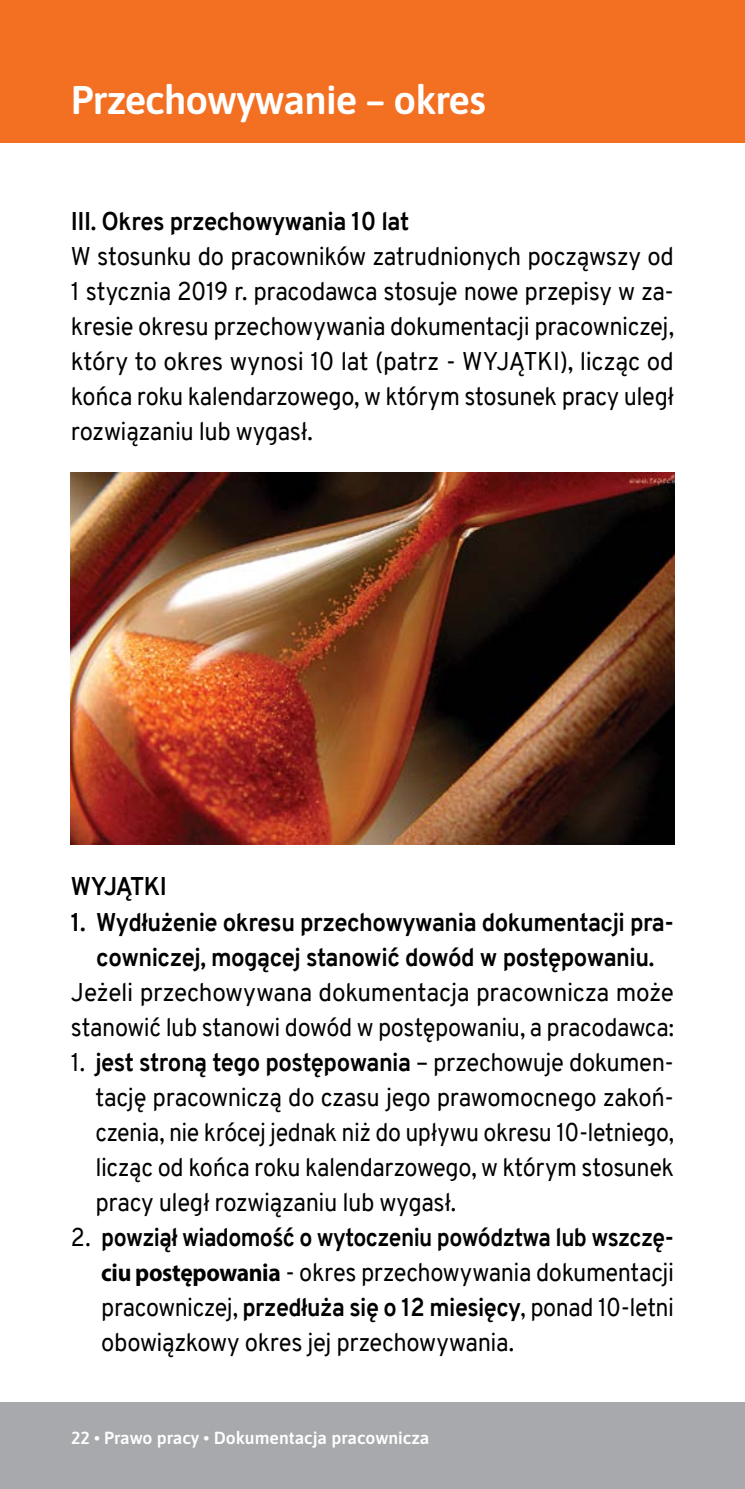
<style>
.page{position:relative;width:745px;height:1489px;background:#fff}
.page>*{position:absolute;margin:0;border:0;box-sizing:border-box;transform-origin:0 0}
.t1{font:600 40px "Asap";letter-spacing:-.02em;color:#fff}
.t2{font:25px/35px "Overpass";letter-spacing:-.015em;color:#000;text-align:justify;scale:.96 1}
.t3{font:25px/35px "Overpass";letter-spacing:-.015em;color:#000;text-align:justify;scale:.95 1}
.t4{font:25px/35px "Overpass";letter-spacing:-.015em;color:#000;text-align:justify;scale:.91 1}
.t5{font:700 25px/35px "Overpass";letter-spacing:-.02em;color:#000;text-align:center;scale:.95 1}
.t6{font:25px/35px "Overpass";letter-spacing:-.015em;color:#000}
.t7{font:600 17.5px "Asap";color:#fff}
.s1{font-weight:700}
.s2{font-family:"Myriad Pro";font-weight:700}
</style>
<div class="page">
<div style="left:0;top:0;width:744px;height:142px;background:#f36f21"></div>
<div style="left:0;top:1402px;width:744px;height:86px;background:#a7a9ac"></div>
<img style="left:71px;top:473px;width:602px;height:371px">
<h1 class="t1" style="left:71px;top:72px;width:416px">Przechowywanie – okres</h1>
<p class="t5" style="left:71px;top:204px;width:357px">III. Okres przechowywania 10 lat</p>
<p class="t2" style="left:71px;top:239px;width:629px">W stosunku do pracowników zatrudnionych począwszy od 1 stycznia 2019 r. pracodawca stosuje nowe przepisy w za&shy;kresie okresu przechowywania dokumentacji pracowniczej, który to okres wynosi 10 lat (patrz - WYJĄTKI), licząc od końca roku kalendarzowego, w którym stosunek pracy uległ rozwiązaniu lub wygasł.</p>
<p class="t5" style="left:71px;top:869px;width:103px">WYJĄTKI</p>
<p class="t5" style="left:71px;top:904px;width:636px">1. Wydłużenie okresu przechowywania dokumentacji pra&shy;cowniczej, mogącej stanowić dowód w postępowaniu.</p>
<p class="t6" style="left:71px;top:974px;width:604px">Jeżeli przechowywana dokumentacja pracownicza może stanowić lub stanowi dowód w postępowaniu, a pracodawca:</p>
<p class="t3" style="left:95px;top:1044px;width:610px;text-indent:-24px">1. <span class="s1">jest stroną tego postępowania</span> – przechowuje dokumen&shy;tację pracowniczą do czasu jego prawomocnego zakoń&shy;czenia, nie krócej jednak niż do upływu okresu 10-letniego, licząc od końca roku kalendarzowego, w którym stosunek pracy uległ rozwiązaniu lub wygasł.</p>
<p class="t4" style="left:101px;top:1219px;width:630px;text-indent:-30px">2. <span class="s1">powziął wiadomość o wytoczeniu powództwa lub wszczę&shy;</span><span class="s2">ciu postępowania</span> - okres przechowywania dokumentacji pracowniczej, <span class="s1">przedłuża się o 12 miesięcy</span>, ponad 10-letni obowiązkowy okres jej przechowywania.</p>
<p class="t7" style="left:71px;top:1425px;width:359px">22 • Prawo pracy • Dokumentacja pracownicza</p>
</div>
